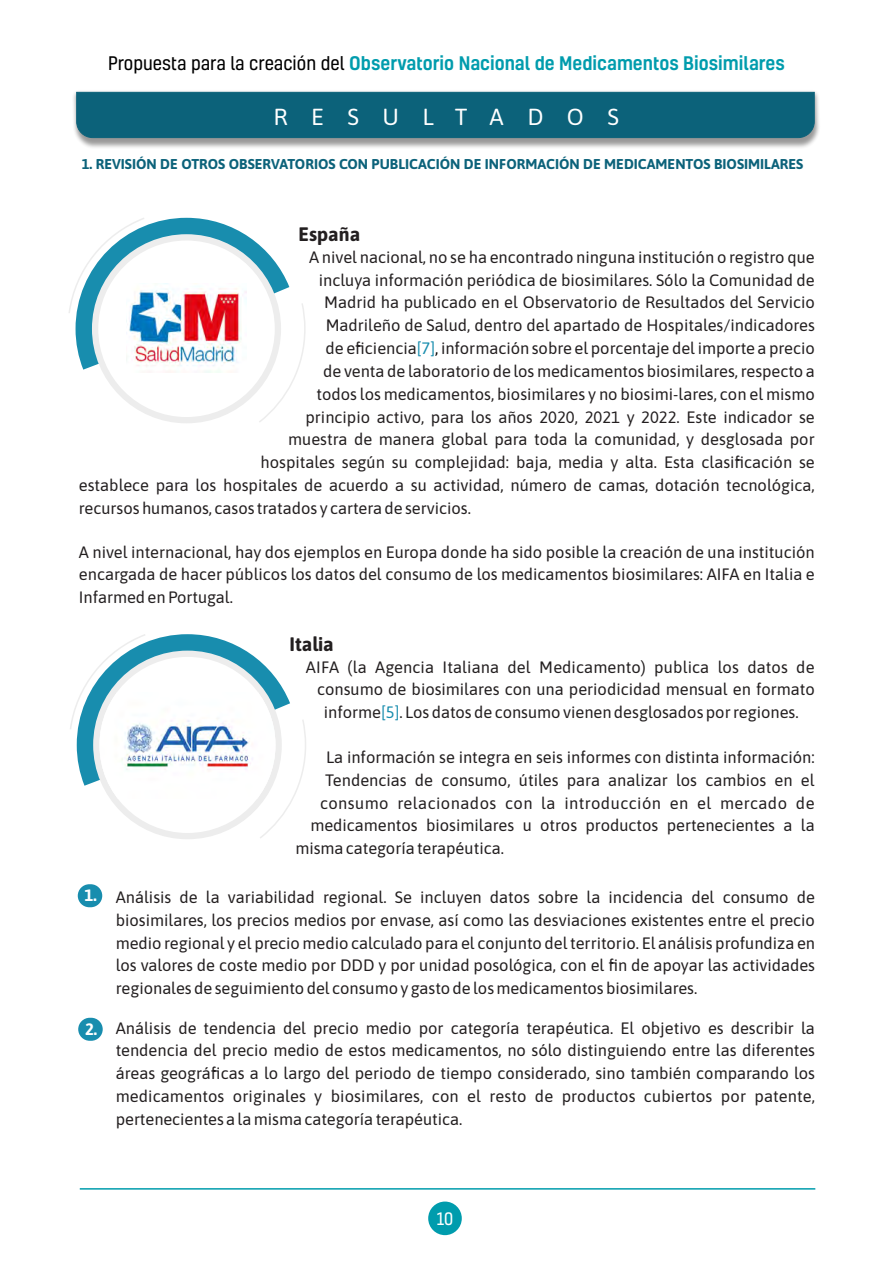
<style>
.page{position:relative;width:893px;height:1263px;background:#fff}
.page>*{position:absolute;margin:0;border:0;box-sizing:border-box;transform-origin:0 0}
.t1{font:23.25px "Asap";letter-spacing:1.01em;color:#fff}
.t2{font:700 19.5px "Asap";color:#231f20}
.t3{font:500 18px "Kelson";color:#009cad}
.t4{font:16.5px/22.8px "Asap";color:#231f20;text-align:justify}
.t5{font:16.5px "Asap";letter-spacing:.025em;color:#231f20}
.t6{font:700 16.5px "Asap";color:#fff}
.t7{font:16.5px "Asap";color:#188dae}
.t8{font:16.5px "Kelson";color:#fff}
.t9{font:700 14.25px "Asap";color:#0c627a}
.s1{font-weight:400;color:#000}
.s2{color:#188dae}
.s3{color:#000}
</style>
<div class="page">
<div style="left:428px;top:1201px;width:34px;height:34px;background:#009cad;border-radius:50%"></div>
<hr style="left:80px;top:1188px;width:735px;height:1px;background:#009cad">
<svg style="left:73px;top:92px;width:746px;height:56px;background:#bbb"></svg>
<div style="left:76px;top:91px;width:739px;height:47px;background:#0c627a"></div>
<div style="left:78px;top:884px;width:24px;height:23px;background:#188dae;border-radius:12px"></div>
<div style="left:78px;top:1018px;width:25px;height:23px;background:#188dae;border-radius:12px"></div>
<svg style="left:259px;top:396px;width:25px;height:26px"></svg>
<svg style="left:75px;top:217px;width:231px;height:179px"></svg>
<div style="left:92px;top:234px;width:189px;height:189px;background:#ededed;border-radius:50%"></div>
<div style="left:98px;top:240px;width:177px;height:177px;background:#fff;border-radius:50%"></div>
<img style="left:129px;top:288px;width:117px;height:84px">
<svg style="left:69px;top:217px;width:77px;height:98px"></svg>
<svg style="left:260px;top:812px;width:25px;height:26px"></svg>
<svg style="left:76px;top:634px;width:230px;height:178px"></svg>
<div style="left:93px;top:651px;width:189px;height:188px;background:#ededed;border-radius:50%"></div>
<div style="left:99px;top:657px;width:176px;height:176px;background:#fff;border-radius:50%"></div>
<img style="left:99px;top:692px;width:176px;height:106px">
<svg style="left:70px;top:634px;width:77px;height:97px"></svg>
<p class="t3" style="left:108px;top:56px;width:678px"><span class="s1">Propuesta para la creación del</span> Observatorio Nacional de Medicamentos Biosimilares</p>
<h1 class="t1" style="left:274px;top:103px;width:347px">RESULTADOS</h1>
<p class="t9" style="left:82px;top:156px;width:723px">1. REVISIÓN DE OTROS OBSERVATORIOS CON PUBLICACIÓN DE INFORMACIÓN DE MEDICAMENTOS BIOSIMILARES</p>
<p class="t2" style="left:298px;top:223px;width:63px">España</p>
<p class="t4" style="left:309px;top:245px;width:507px">A nivel nacional, no se ha encontrado ninguna institución o registro que</p>
<p class="t4" style="left:319px;top:268px;width:497px">incluya información periódica de biosimilares. Sólo la Comunidad de</p>
<p class="t4" style="left:324px;top:291px;width:492px">Madrid ha publicado en el Observatorio de Resultados del Servicio</p>
<p class="t4" style="left:326px;top:314px;width:491px">Madrileño de Salud, dentro del apartado de Hospitales/indicadores</p>
<p class="t4" style="left:326px;top:337px;width:491px">de eficiencia<span class="s2">[7]</span><span class="s3">,</span>información sobre el porcentaje del importe a precio</p>
<p class="t4" style="left:323px;top:360px;width:493px">de venta de laboratorio de los medicamentos biosimilares, respecto a</p>
<p class="t4" style="left:317px;top:382px;width:500px">todos los medicamentos, biosimilares y no biosimi-lares, con el mismo</p>
<p class="t4" style="left:305px;top:405px;width:511px">principio activo, para los años 2020, 2021 y 2022. Este indicador se</p>
<p class="t4" style="left:288px;top:428px;width:528px">muestra de manera global para toda la comunidad, y desglosada por</p>
<p class="t4" style="left:261px;top:451px;width:556px">hospitales según su complejidad: baja, media y alta. Esta clasificación se</p>
<p class="t4" style="left:79px;top:474px;width:737px">establece para los hospitales de acuerdo a su actividad, número de camas, dotación tecnológica,</p>
<p class="t4" style="left:79px;top:497px;width:394px">recursos humanos, casos tratados y cartera de servicios.</p>
<p class="t4" style="left:79px;top:540px;width:737px">A nivel internacional, hay dos ejemplos en Europa donde ha sido posible la creación de una institución encargada de hacer públicos los datos del consumo de los medicamentos biosimilares: AIFA en Italia e Infarmed en Portugal.</p>
<p class="t2" style="left:290px;top:632px;width:46px">Italia</p>
<p class="t4" style="left:306px;top:655px;width:510px">AIFA (la Agencia Italiana del Medicamento) publica los datos de</p>
<p class="t4" style="left:317px;top:678px;width:499px">consumo de biosimilares con una periodicidad mensual en formato</p>
<p class="t4" style="left:324px;top:701px;width:476px">informe . Los datos de consumo vienen desglosados por regiones.</p>
<p class="t7" style="left:381px;top:703px;width:20px">[5]</p>
<p class="t4" style="left:326px;top:745px;width:490px">La información se integra en seis informes con distinta información:</p>
<p class="t4" style="left:325px;top:768px;width:491px">Tendencias de consumo, útiles para analizar los cambios en el</p>
<p class="t5" style="left:320px;top:793px;width:496px">consumo relacionados con la introducción en el mercado de</p>
<p class="t4" style="left:310px;top:814px;width:506px">medicamentos biosimilares u otros productos pertenecientes a la</p>
<p class="t4" style="left:295px;top:837px;width:210px">misma categoría terapéutica.</p>
<p class="t6" style="left:85px;top:886px;width:14px">1.</p>
<p class="t6" style="left:85px;top:1019px;width:14px">2.</p>
<p class="t4" style="left:116px;top:885px;width:701px">Análisis de la variabilidad regional. Se incluyen datos sobre la incidencia del consumo de biosimilares, los precios medios por envase, así como las desviaciones existentes entre el precio medio regional y el precio medio calculado para el conjunto del territorio. El análisis profundiza en los valores de coste medio por DDD y por unidad posológica, con el fin de apoyar las actividades regionales de seguimiento del consumo y gasto de los medicamentos biosimilares.</p>
<p class="t4" style="left:116px;top:1016px;width:701px">Análisis de tendencia del precio medio por categoría terapéutica. El objetivo es describir la tendencia del precio medio de estos medicamentos, no sólo distinguiendo entre las diferentes áreas geográficas a lo largo del periodo de tiempo considerado, sino también comparando los medicamentos originales y biosimilares, con el resto de productos cubiertos por patente, pertenecientes a la misma categoría terapéutica.</p>
<p class="t8" style="left:437px;top:1212px;width:18px">10</p>
</div>
